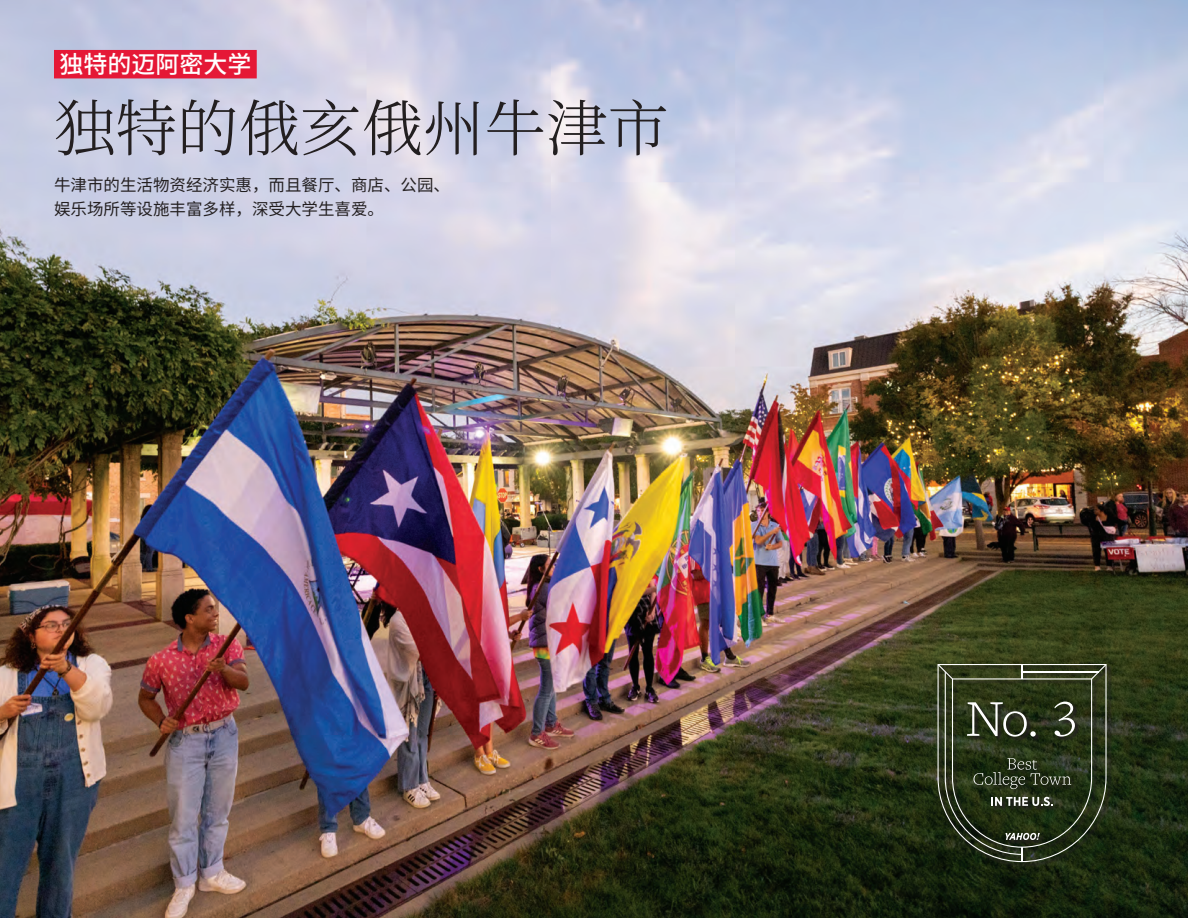
<style>
.page{position:relative;width:1188px;height:918px;background:#fff}
.page>*{position:absolute;margin:0;border:0;box-sizing:border-box;transform-origin:0 0}
.t1{font:300 61.5px "Noto Serif SC";color:#231f20}
.t2{font:500 24px "Noto Sans SC";color:#fff}
.t3{font:16.5px/24px "Noto Sans SC";color:#231f20}
</style>
<div class="page">
<img style="left:0;top:0;width:1188px;height:918px">
<div style="left:54px;top:50px;width:203px;height:28px;background:#e51836"></div>
<svg style="left:938px;top:665px;width:174px;height:203px;background:#1d2912"></svg>
<svg style="left:938px;top:664px;width:169px;height:198px;background:#37422a"></svg>
<h3 class="t2" style="left:59px;top:51px;width:193px">独特的迈阿密大学</h3>
<h2 class="t1" style="left:54px;top:94px;width:616px">独特的俄亥俄州牛津市</h2>
<p class="t3" style="left:54px;top:173px;width:397px">牛津市的生活物资经济实惠，而且餐厅、商店、公园、娱乐场所等设施丰富多样，深受大学生喜爱。</p>
</div>
